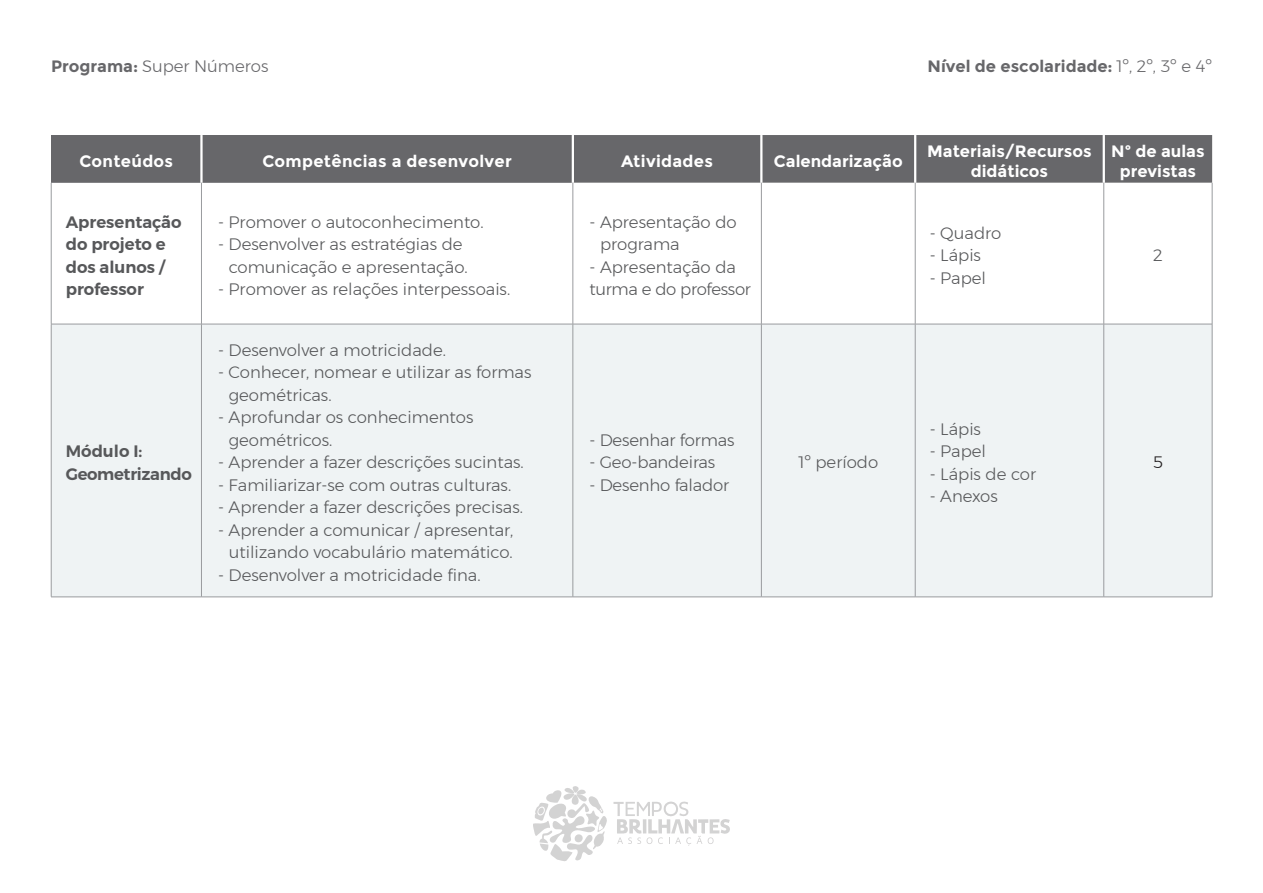
<style>
.page{position:relative;width:1263px;height:893px;background:#fff}
.page>*{position:absolute;margin:0;border:0;box-sizing:border-box;transform-origin:0 0}
.x{font:300 16.5px/22.5px "Montserrat";color:#57585a}
.t1{font:700 16.5px "Montserrat";color:#fff}
.t2{font:600 16.5px/22.5px "Montserrat";color:#57585a}
.t3{font:700 16.5px "Montserrat";letter-spacing:.02em;color:#fff}
.t4{font:700 16.5px "Montserrat";color:#67676a}
.t5{font:300 16.5px "Montserrat";color:#67676a}
.x-2{font:300 16.5px "Montserrat";letter-spacing:-.02em;color:#57585a}
.t6{font:600 16.5px "Montserrat";letter-spacing:-.02em;color:#57585a}
.t7{font:300 16.5px "Montserrat";color:#231f20}
.s1{font-weight:700}
.s2{font-weight:300}
</style>
<div class="page">
<svg style="left:533px;top:786px;width:197px;height:75px"></svg>
<div style="left:51px;top:135px;width:150px;height:48px;background:#67676a"></div>
<div style="left:201px;top:135px;width:372px;height:48px;background:#67676a"></div>
<div style="left:574px;top:135px;width:638px;height:48px;background:#67676a"></div>
<svg style="left:52px;top:183px;width:1160px;height:141px"></svg>
<div style="left:52px;top:325px;width:1160px;height:272px;background:#eff3f4"></div>
<hr style="left:200px;top:135px;width:3px;height:48px;background:#fff">
<hr style="left:572px;top:135px;width:2px;height:48px;background:#fff">
<hr style="left:760px;top:135px;width:2px;height:48px;background:#fff">
<hr style="left:914px;top:135px;width:2px;height:48px;background:#fff">
<hr style="left:1103px;top:135px;width:2px;height:48px;background:#fff">
<hr style="left:51px;top:183px;width:1px;height:141px;background:#999b9e">
<hr style="left:201px;top:183px;width:1px;height:141px;background:#999b9e">
<hr style="left:573px;top:183px;width:1px;height:141px;background:#999b9e">
<hr style="left:761px;top:183px;width:1px;height:141px;background:#999b9e">
<hr style="left:915px;top:183px;width:1px;height:141px;background:#999b9e">
<hr style="left:1103px;top:183px;width:1px;height:141px;background:#999b9e">
<hr style="left:1212px;top:183px;width:1px;height:141px;background:#999b9e">
<hr style="left:201px;top:324px;width:1px;height:273px;background:#999b9e">
<hr style="left:573px;top:324px;width:1px;height:273px;background:#999b9e">
<hr style="left:761px;top:324px;width:1px;height:273px;background:#999b9e">
<hr style="left:915px;top:324px;width:1px;height:273px;background:#999b9e">
<hr style="left:1103px;top:324px;width:1px;height:273px;background:#999b9e">
<hr style="left:1212px;top:324px;width:1px;height:273px;background:#999b9e">
<hr style="left:51px;top:597px;width:150px;height:1px;background:#999b9e">
<hr style="left:201px;top:597px;width:372px;height:1px;background:#999b9e">
<hr style="left:573px;top:597px;width:188px;height:1px;background:#999b9e">
<hr style="left:761px;top:597px;width:154px;height:1px;background:#999b9e">
<hr style="left:915px;top:597px;width:189px;height:1px;background:#999b9e">
<hr style="left:1104px;top:597px;width:108px;height:1px;background:#999b9e">
<hr style="left:51px;top:324px;width:150px;height:1px;background:#999b9e">
<hr style="left:51px;top:324px;width:1px;height:273px;background:#999b9e">
<hr style="left:201px;top:324px;width:372px;height:1px;background:#999b9e">
<hr style="left:573px;top:324px;width:188px;height:1px;background:#999b9e">
<hr style="left:761px;top:324px;width:154px;height:1px;background:#999b9e">
<hr style="left:915px;top:324px;width:189px;height:1px;background:#999b9e">
<hr style="left:1104px;top:324px;width:108px;height:1px;background:#999b9e">
<p class="t5" style="left:51px;top:54px;width:219px"><span class="s1">Programa:</span> Super Números</p>
<p class="t4" style="left:928px;top:56px;width:286px">Nível de escolaridade: <span class="s2">1º, 2º, 3º e 4º</span></p>
<p class="t3" style="left:79px;top:151px;width:95px">Conteúdos</p>
<p class="t3" style="left:262px;top:151px;width:251px">Competências a desenvolver</p>
<p class="t3" style="left:621px;top:151px;width:93px">Atividades</p>
<p class="t1" style="left:774px;top:151px;width:130px">Calendarização</p>
<p class="t2" style="left:66px;top:211px;width:117px">Apresentação do projeto e</p>
<p class="t2" style="left:66px;top:256px;width:101px">dos alunos /</p>
<p class="t2" style="left:66px;top:278px;width:80px">professor</p>
<p class="t2" style="left:66px;top:440px;width:78px">Módulo I:</p>
<p class="t6" style="left:66px;top:461px;width:128px">Geometrizando</p>
<p class="x" style="left:218px;top:210px;width:267px">- Promover o autoconhecimento.</p>
<p class="x" style="left:229px;top:233px;width:241px;text-indent:-11px">- Desenvolver as estratégias de comunicação e apresentação.</p>
<p class="x" style="left:218px;top:278px;width:294px">- Promover as relações interpessoais.</p>
<p class="x" style="left:218px;top:339px;width:229px">- Desenvolver a motricidade.</p>
<p class="x" style="left:229px;top:361px;width:304px;text-indent:-11px">- Conhecer, nomear e utilizar as formas geométricas.</p>
<p class="x" style="left:229px;top:406px;width:246px;text-indent:-11px">- Aprofundar os conhecimentos geométricos.</p>
<p class="x" style="left:218px;top:451px;width:307px">- Aprender a fazer descrições sucintas.</p>
<p class="x" style="left:218px;top:474px;width:295px">- Familiarizar-se com outras culturas.</p>
<p class="x" style="left:218px;top:496px;width:306px">- Aprender a fazer descrições precisas.</p>
<p class="x" style="left:218px;top:519px;width:297px;text-align:right">- Aprender a comunicar / apresentar, utilizando vocabulário matemático.</p>
<p class="x" style="left:218px;top:564px;width:264px">- Desenvolver a motricidade fina.</p>
<p class="x" style="left:600px;top:210px;width:138px;text-indent:-11px">- Apresentação do programa</p>
<p class="x" style="left:589px;top:255px;width:148px">- Apresentação da</p>
<p class="x-2" style="left:589px;top:277px;width:163px">turma e do professor</p>
<p class="x" style="left:589px;top:429px;width:147px">- Desenhar formas</p>
<p class="x" style="left:589px;top:451px;width:127px">- Geo-bandeiras</p>
<p class="x" style="left:589px;top:474px;width:141px">- Desenho falador</p>
<p class="x" style="left:798px;top:451px;width:81px">1º período</p>
<p class="t1" style="left:927px;top:141px;width:166px">Materiais/Recursos</p>
<p class="t1" style="left:971px;top:161px;width:79px">didáticos</p>
<p class="x" style="left:930px;top:222px;width:73px">- Quadro</p>
<p class="x" style="left:930px;top:244px;width:53px">- Lápis</p>
<p class="x" style="left:930px;top:267px;width:58px">- Papel</p>
<p class="t1" style="left:1111px;top:141px;width:95px">Nº de aulas</p>
<p class="t1" style="left:1120px;top:161px;width:78px">previstas</p>
<p class="x" style="left:1153px;top:244px;width:11px">2</p>
<p class="x" style="left:930px;top:417px;width:53px">- Lápis</p>
<p class="x" style="left:930px;top:440px;width:58px">- Papel</p>
<p class="x" style="left:930px;top:462px;width:108px">- Lápis de cor</p>
<p class="x" style="left:930px;top:485px;width:70px">- Anexos</p>
<p class="t7" style="left:1153px;top:450px;width:12px">5</p>
</div>
